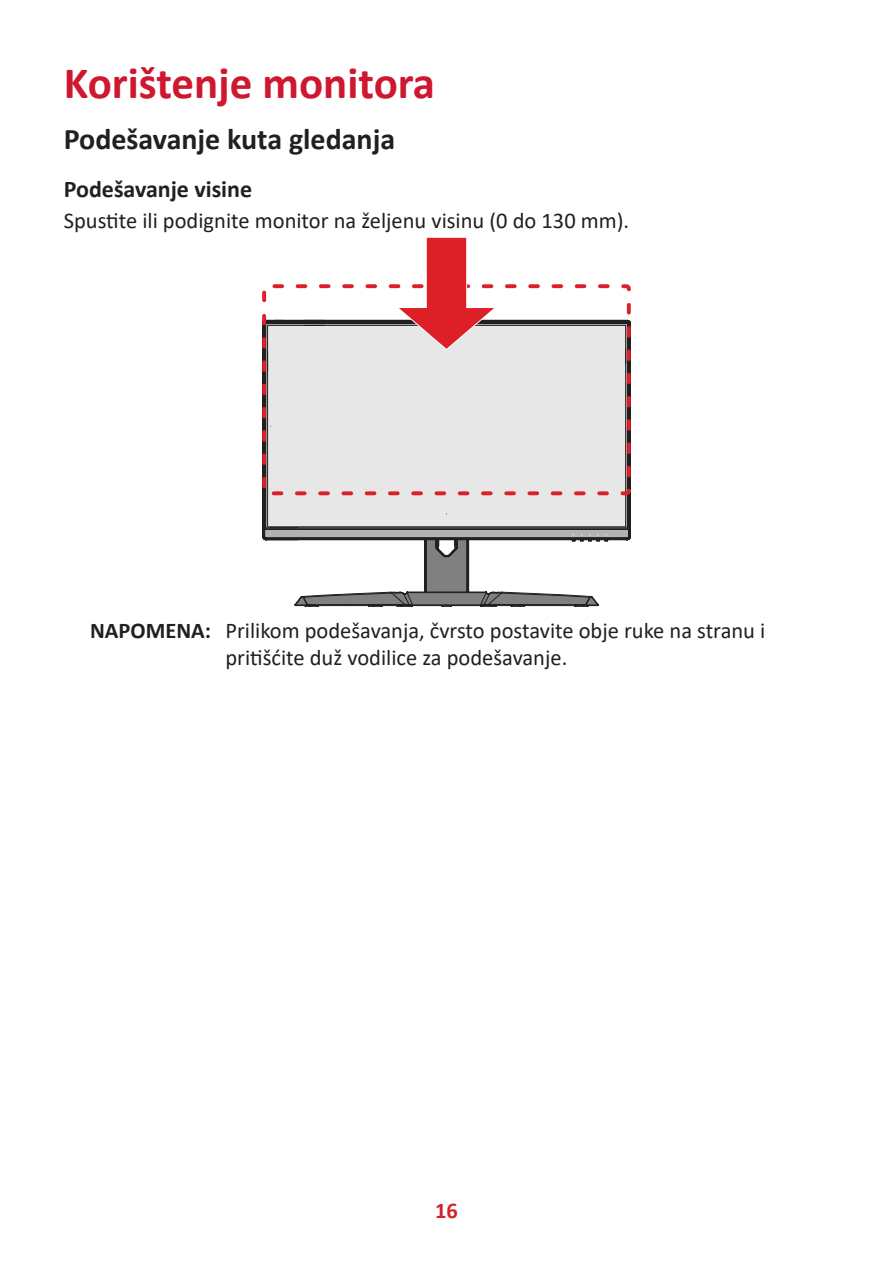
<style>
.page{position:relative;width:893px;height:1263px;background:#fff}
.page>*{position:absolute;margin:0;border:0;box-sizing:border-box;transform-origin:0 0}
.t1{font:700 45px "Calibri";color:#ce182f}
.t2{font:700 30px "Calibri";color:#231f20}
.t3{font:700 24px "Calibri";color:#231f20}
.t4{font:22.5px/27px "Calibri";color:#231f20}
.t5{font:700 22.5px "Calibri";color:#d1232a}
.s1{font-weight:700}
</style>
<div class="page">
<div style="left:262px;top:320px;width:369px;height:222px;background:#e6e7e6"></div>
<svg style="left:605px;top:533px;width:3px;height:8px"></svg>
<div style="left:262px;top:284px;width:369px;height:211px;border:4px dashed #dd1f28;border-radius:2px"></div>
<svg style="left:295px;top:481px;width:304px;height:126px"></svg>
<svg style="left:394px;top:237px;width:105px;height:114px"></svg>
<h1 class="t1" style="left:64px;top:52px;width:373px">Korištenje monitora</h1>
<h2 class="t2" style="left:64px;top:117px;width:333px">Podešavanje kuta gledanja</h2>
<p class="t3" style="left:64px;top:172px;width:190px">Podešavanje visine</p>
<p class="t4" style="left:64px;top:207px;width:567px">Spustite ili podignite monitor na željenu visinu (0 do 130 mm).</p>
<p class="t4" style="left:225px;top:616px;width:541px;text-indent:-135px"><span class="s1">NAPOMENA:</span> Prilikom podešavanja, čvrsto postavite obje ruke na stranu i pritišćite duž vodilice za podešavanje.</p>
<p class="t5" style="left:435px;top:1194px;width:24px">16</p>
</div>
